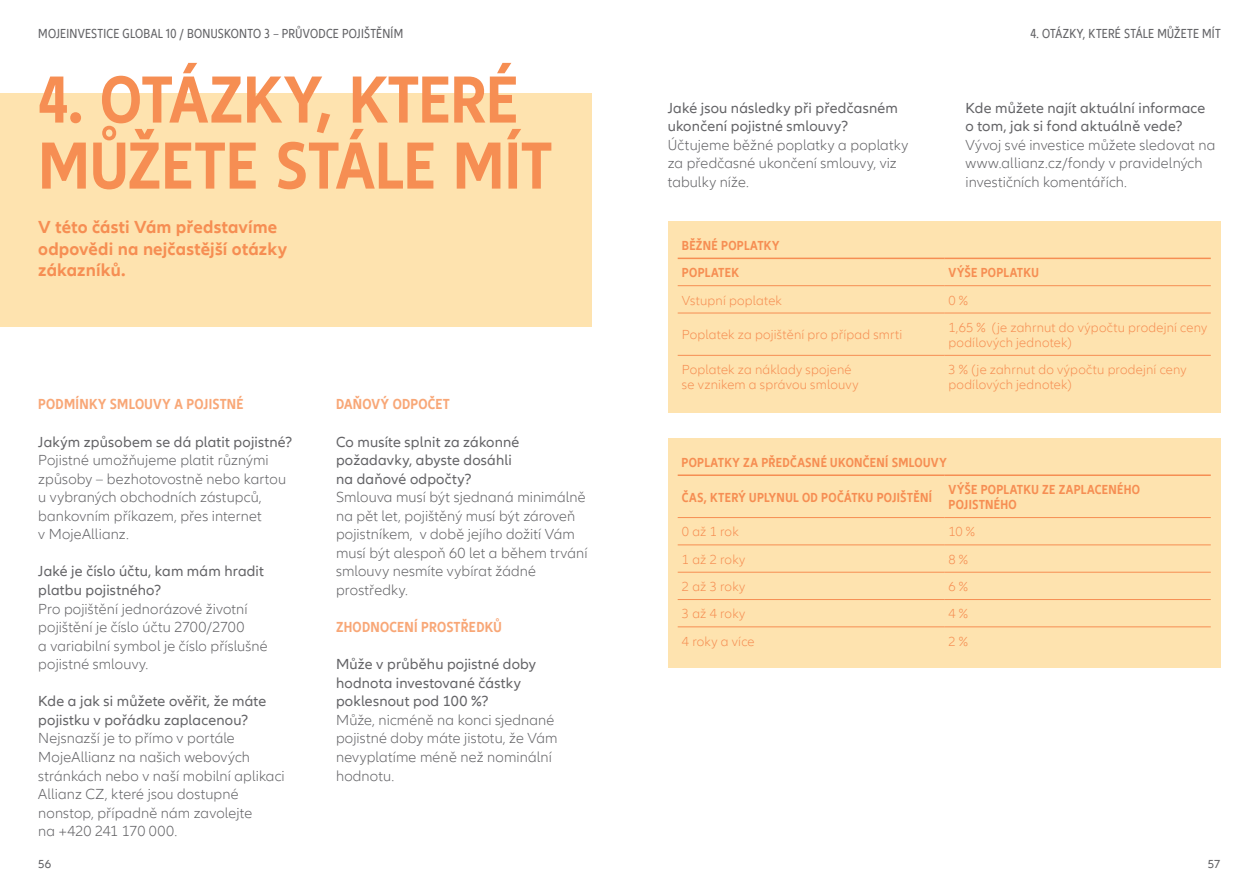
<style>
.page{position:relative;width:1259px;height:893px;background:#fff}
.page>*{position:absolute;margin:0;border:0;box-sizing:border-box;transform-origin:0 0}
.t1{font:700 condensed 69px/66px "Allianz Neo";letter-spacing:-.005em;color:#f68e53}
.t2{font:700 18px/21.6px "Allianz Neo";letter-spacing:.01em;color:#f68e53}
.t3{font:300 15px/18.6px "Allianz Neo";letter-spacing:.01em;color:#636366}
.t4{font:15px/18.6px "Allianz Neo";letter-spacing:.015em;color:#636366}
.t5{font:700 condensed 15px "Allianz Neo";letter-spacing:.02em;color:#f8a777}
.t6{font:300 13.5px/15px "Allianz Neo";letter-spacing:.015em;color:#f68e53}
.t7{font:700 condensed 13.5px/27.3px "Allianz Neo";letter-spacing:.025em;color:#f68e53}
.t8{font:condensed 13.5px "Allianz Neo";letter-spacing:.02em;color:#636366}
.t9{font:12px "Allianz Neo";color:#636366}
</style>
<div class="page">
<div style="left:0;top:94px;width:591px;height:233px;background:#fee3af"></div>
<div style="left:668px;top:221px;width:552px;height:191px;background:#fee3af"></div>
<hr style="left:677px;top:258px;width:267px;height:1px;background:#f68e53">
<hr style="left:944px;top:258px;width:266px;height:1px;background:#f68e53">
<hr style="left:677px;top:285px;width:267px;height:1px;background:#f68e53">
<hr style="left:944px;top:285px;width:266px;height:1px;background:#f68e53">
<hr style="left:677px;top:313px;width:267px;height:1px;background:#f68e53">
<hr style="left:944px;top:313px;width:266px;height:1px;background:#f68e53">
<hr style="left:677px;top:355px;width:267px;height:1px;background:#f68e53">
<hr style="left:944px;top:355px;width:266px;height:1px;background:#f68e53">
<div style="left:668px;top:438px;width:552px;height:230px;background:#fee3af"></div>
<hr style="left:677px;top:474px;width:267px;height:2px;background:#f68e53">
<hr style="left:944px;top:474px;width:266px;height:2px;background:#f68e53">
<hr style="left:677px;top:517px;width:267px;height:1px;background:#f68e53">
<hr style="left:944px;top:517px;width:266px;height:1px;background:#f68e53">
<hr style="left:677px;top:545px;width:267px;height:1px;background:#f68e53">
<hr style="left:944px;top:545px;width:266px;height:1px;background:#f68e53">
<hr style="left:677px;top:572px;width:267px;height:1px;background:#f68e53">
<hr style="left:944px;top:572px;width:266px;height:1px;background:#f68e53">
<hr style="left:677px;top:599px;width:267px;height:1px;background:#f68e53">
<hr style="left:944px;top:599px;width:266px;height:1px;background:#f68e53">
<hr style="left:677px;top:627px;width:267px;height:1px;background:#f68e53">
<hr style="left:944px;top:627px;width:266px;height:1px;background:#f68e53">
<p class="t8" style="left:38px;top:26px;width:366px">MOJEINVESTICE GLOBAL 10 / BONUSKONTO 3 – PRŮVODCE POJIŠTĚNÍM</p>
<p class="t8" style="left:1030px;top:26px;width:192px">4. OTÁZKY, KTERÉ STÁLE MŮŽETE MÍT</p>
<h1 class="t1" style="left:38px;top:68px;width:516px">4. OTÁZKY, KTERÉ<br>MŮŽETE STÁLE MÍT</h1>
<p class="t2" style="left:38px;top:217px;width:250px">V této části Vám představíme odpovědi na nejčastější otázky zákazníků.</p>
<p class="t5" style="left:38px;top:396px;width:207px">PODMÍNKY SMLOUVY A POJISTNÉ</p>
<p class="t4" style="left:38px;top:433px;width:256px">Jakým způsobem se dá platit pojistné?</p>
<p class="t3" style="left:38px;top:451px;width:249px">Pojistné umožňujeme platit různými způsoby – bezhotovostně nebo kartou u vybraných obchodních zástupců, bankovním příkazem, přes internet<br>v MojeAllianz.</p>
<p class="t4" style="left:38px;top:562px;width:227px">Jaké je číslo účtu, kam mám hradit platbu pojistného?</p>
<p class="t3" style="left:38px;top:600px;width:231px">Pro pojištění jednorázové životní pojištění je číslo účtu 2700/2700<br>a variabilní symbol je číslo příslušné pojistné smlouvy.</p>
<p class="t4" style="left:38px;top:692px;width:230px">Kde a jak si můžete ověřit, že máte pojistku v pořádku zaplacenou?</p>
<p class="t3" style="left:38px;top:729px;width:248px">Nejsnazší je to přímo v portále<br>MojeAllianz na našich webových stránkách nebo v naší mobilní aplikaci<br>Allianz CZ, které jsou dostupné nonstop, případně nám zavolejte<br>na +420 241 170 000.</p>
<p class="t5" style="left:336px;top:396px;width:115px">DAŇOVÝ ODPOČET</p>
<p class="t4" style="left:336px;top:433px;width:185px">Co musíte splnit za zákonné požadavky, abyste dosáhli na daňové odpočty?</p>
<p class="t3" style="left:336px;top:488px;width:253px">Smlouva musí být sjednaná minimálně na pět let, pojištěný musí být zároveň pojistníkem, v době jejího dožití Vám musí být alespoň 60 let a během trvání smlouvy nesmíte vybírat žádné prostředky.</p>
<p class="t5" style="left:336px;top:618px;width:167px">ZHODNOCENÍ PROSTŘEDKŮ</p>
<p class="t4" style="left:336px;top:655px;width:201px">Může v průběhu pojistné doby hodnota investované částky poklesnout pod 100 %?</p>
<p class="t3" style="left:336px;top:711px;width:223px">Může, nicméně na konci sjednané pojistné doby máte jistotu, že Vám nevyplatíme méně než nominální hodnotu.</p>
<p class="t4" style="left:668px;top:99px;width:232px">Jaké jsou následky při předčasném ukončení pojistné smlouvy?</p>
<p class="t3" style="left:668px;top:136px;width:242px">Účtujeme běžné poplatky a poplatky za předčasné ukončení smlouvy, viz tabulky níže.</p>
<p class="t7" style="left:682px;top:232px;width:99px">BĚŽNÉ POPLATKY<br>POPLATEK</p>
<p class="t4" style="left:965px;top:99px;width:241px">Kde můžete najít aktuální informace o tom, jak si fond aktuálně vede?</p>
<p class="t3" style="left:965px;top:136px;width:251px">Vývoj své investice můžete sledovat na www.allianz.cz/fondy v pravidelných investičních komentářích.</p>
<p class="t7" style="left:948px;top:259px;width:92px">VÝŠE POPLATKU</p>
<p class="t6" style="left:682px;top:293px;width:101px">Vstupní poplatek</p>
<p class="t6" style="left:948px;top:293px;width:21px">0 %</p>
<p class="t6" style="left:682px;top:328px;width:222px">Poplatek za pojištění pro případ smrti</p>
<p class="t6" style="left:948px;top:320px;width:260px">1,65 % (je zahrnut do výpočtu prodejní ceny podílových jednotek)</p>
<p class="t6" style="left:682px;top:363px;width:178px">Poplatek za náklady spojené se vznikem a správou smlouvy</p>
<p class="t6" style="left:948px;top:363px;width:239px">3 % (je zahrnut do výpočtu prodejní ceny podílových jednotek)</p>
<p class="t7" style="left:681px;top:449px;width:266px">POPLATKY ZA PŘEDČASNÉ UKONČENÍ SMLOUVY</p>
<p class="t7" style="left:682px;top:484px;width:251px">ČAS, KTERÝ UPLYNUL OD POČÁTKU POJIŠTĚNÍ</p>
<p class="t7" style="left:948px;top:482px;width:193px;line-height:15px">VÝŠE POPLATKU ZE ZAPLACENÉHO<br>POJISTNÉHO</p>
<p class="t6" style="left:682px;top:525px;width:58px">0 až 1 rok</p>
<p class="t6" style="left:948px;top:525px;width:28px">10 %</p>
<p class="t6" style="left:682px;top:552px;width:65px">1 až 2 roky</p>
<p class="t6" style="left:948px;top:552px;width:21px">8 %</p>
<p class="t6" style="left:682px;top:579px;width:65px">2 až 3 roky</p>
<p class="t6" style="left:948px;top:579px;width:21px">6 %</p>
<p class="t6" style="left:682px;top:607px;width:65px">3 až 4 roky</p>
<p class="t6" style="left:948px;top:607px;width:21px">4 %</p>
<p class="t6" style="left:682px;top:634px;width:74px">4 roky a více</p>
<p class="t6" style="left:948px;top:634px;width:21px">2 %</p>
<p class="t9" style="left:38px;top:857px;width:15px">56</p>
<p class="t9" style="left:1208px;top:857px;width:14px">57</p>
</div>
